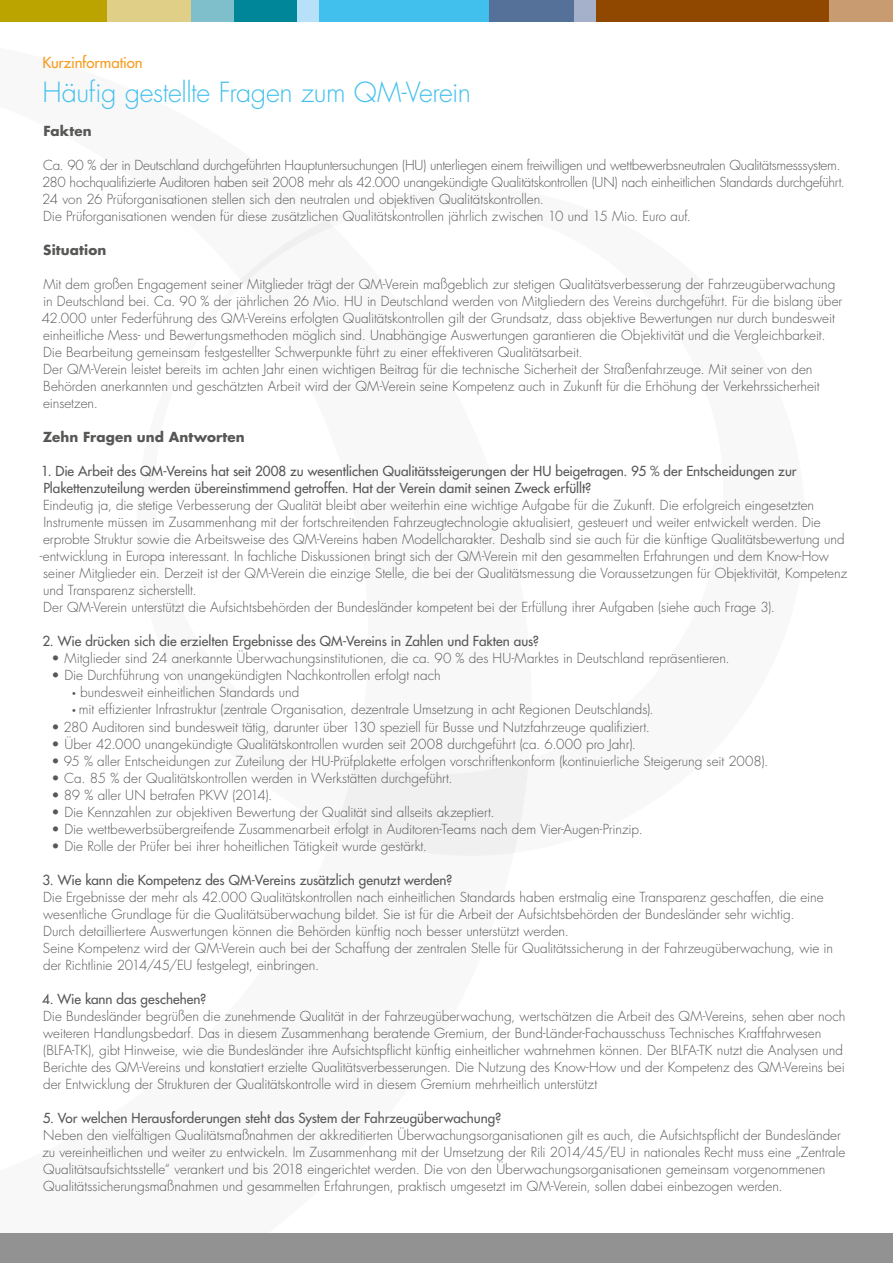
<style>
.page{position:relative;width:893px;height:1263px;background:#fff}
.page>*{position:absolute;margin:0;border:0;box-sizing:border-box;transform-origin:0 0}
.t1{font:300 27px "Futura Std";letter-spacing:-.015em;color:#42c0ed}
.t2{font:500 15px "Futura Std";letter-spacing:-.005em;color:#f59e24}
.t3{font:300 13.5px/17px "Futura Std";letter-spacing:-.005em;color:#575756}
.t4{font:500 13.5px/17px "Futura Std";color:#575756}
.t5{font:700 13.5px "Futura Std";letter-spacing:.01em;color:#575756}
.s1{font-stretch:condensed}
.s2{font-family:"Myriad Pro";font-weight:400}
</style>
<div class="page">
<svg style="left:241px;top:220px;width:288px;height:636px"></svg>
<div style="left:0;top:1233px;width:893px;height:30px;background:#929292"></div>
<div style="left:106px;top:0;width:85px;height:21px;background:#e0cf87"></div>
<div style="left:489px;top:0;width:106px;height:21px;background:#557199"></div>
<div style="left:595px;top:0;width:234px;height:21px;background:#904800"></div>
<div style="left:829px;top:0;width:64px;height:21px;background:#c99b70"></div>
<div style="left:234px;top:0;width:85px;height:21px;background:#008699"></div>
<div style="left:191px;top:0;width:43px;height:21px;background:#7ebfcb"></div>
<div style="left:298px;top:0;width:191px;height:21px;background:#42c0ed"></div>
<div style="left:298px;top:0;width:21px;height:21px;background:#b6e1f8"></div>
<div style="left:574px;top:0;width:21px;height:21px;background:#a5b1cb"></div>
<div style="left:0;top:0;width:106px;height:21px;background:#bba300"></div>
<p class="t2" style="left:43px;top:53px;width:102px">Kurzinformation</p>
<h1 class="t1" style="left:43px;top:76px;width:430px">Häufig gestellte Fragen zum QM-Verein</h1>
<p class="t5" style="left:43px;top:122px;width:50px">Fakten</p>
<p class="t3" style="left:42px;top:157px;width:804px">Ca. 90 % der in Deutschland durchgeführten Hauptuntersuchungen (HU) unterliegen einem freiwilligen und wettbewerbsneutralen Qualitätsmesssystem.<br>280 hochqualifizierte Auditoren haben seit 2008 mehr als 42.000 unangekündigte Qualitätskontrollen (UN) nach einheitlichen Standards durchgeführt.<br>24 von 26 Prüforganisationen stellen sich den neutralen und objektiven Qualitätskontrollen.<br>Die Prüforganisationen wenden für diese zusätzlichen Qualitätskontrollen jährlich zwischen 10 und 15 Mio. Euro auf.</p>
<p class="t5" style="left:43px;top:241px;width:65px">Situation</p>
<p class="t3" style="left:42px;top:276px;width:802px">Mit dem großen Engagement seiner Mitglieder trägt der QM-Verein maßgeblich zur stetigen Qualitätsverbesserung der Fahrzeugüberwachung in Deutschland bei. Ca. 90 % der jährlichen 26 Mio. HU in Deutschland werden von Mitgliedern des Vereins durchgeführt. Für die bislang über 42.000 unter Federführung des QM-Vereins erfolgten Qualitätskontrollen gilt der Grundsatz, dass objektive Bewertungen nur durch bundesweit einheitliche Mess- und Bewertungsmethoden möglich sind. Unabhängige Auswertungen garantieren die Objektivität und die Vergleichbarkeit.<br>Die Bearbeitung gemeinsam festgestellter Schwerpunkte führt zu einer effektiveren Qualitätsarbeit.<br>Der QM-Verein leistet bereits im achten Jahr einen wichtigen Beitrag für die technische Sicherheit der Straßenfahrzeuge. Mit seiner von den Behörden anerkannten und geschätzten Arbeit wird der QM-Verein seine Kompetenz auch in Zukunft für die Erhöhung der Verkehrssicherheit einsetzen.</p>
<p class="t5" style="left:43px;top:428px;width:204px">Zehn Fragen und Antworten</p>
<p class="t4" style="left:41px;top:463px;width:757px">1. Die Arbeit des QM-Vereins hat seit 2008 zu wesentlichen Qualitätssteigerungen der HU beigetragen. 95 % der Entscheidungen zur<br>Plakettenzuteilung werden übereinstimmend getroffen. Hat der Verein damit seinen Zweck erfüllt?</p>
<p class="t3" style="left:40px;top:497px;width:809px">Eindeutig ja, die stetige Verbesserung der Qualität bleibt aber weiterhin eine wichtige Aufgabe für die Zukunft. Die erfolgreich eingesetzten Instrumente müssen im Zusammenhang mit der fortschreitenden Fahrzeugtechnologie aktualisiert, gesteuert und weiter entwickelt werden. Die erprobte Struktur sowie die Arbeitsweise des QM-Vereins haben Modellcharakter. Deshalb sind sie auch für die künftige Qualitätsbewertung und -entwicklung in Europa interessant. In fachliche Diskussionen bringt sich der QM-Verein mit den gesammelten Erfahrungen und dem Know-How seiner Mitglieder ein. Derzeit ist der QM-Verein die einzige Stelle, die bei der Qualitätsmessung die Voraussetzungen für Objektivität, Kompetenz und Transparenz sicherstellt.<br>Der QM-Verein unterstützt die Aufsichtsbehörden der Bundesländer kompetent bei der Erfüllung ihrer Aufgaben (siehe auch Frage 3).</p>
<p class="t4" style="left:42px;top:633px;width:498px">2. Wie drücken sich die erzielten Ergebnisse des QM-Vereins in Zahlen und Fakten aus?</p>
<p class="t3" style="left:53px;top:650px;width:679px"><span class="s1">•</span> Mitglieder sind 24 anerkannte Überwachungsinstitutionen, die ca. 90 % des HU-Marktes in Deutschland repräsentieren.</p>
<p class="t3" style="left:53px;top:667px;width:390px"><span class="s1">•</span> Die Durchführung von unangekündigten Nachkontrollen erfolgt nach</p>
<p class="t3" style="left:72px;top:684px;width:229px"><span class="s2">•</span> bundesweit einheitlichen Standards und</p>
<p class="t3" style="left:72px;top:701px;width:583px"><span class="s2">•</span> mit effizienter Infrastruktur (zentrale Organisation, dezentrale Umsetzung in acht Regionen Deutschlands).</p>
<p class="t3" style="left:53px;top:718px;width:599px"><span class="s1">•</span> 280 Auditoren sind bundesweit tätig, darunter über 130 speziell für Busse und Nutzfahrzeuge qualifiziert.</p>
<p class="t3" style="left:53px;top:735px;width:585px"><span class="s1">•</span> Über 42.000 unangekündigte Qualitätskontrollen wurden seit 2008 durchgeführt (ca. 6.000 pro Jahr).</p>
<p class="t3" style="left:53px;top:752px;width:717px"><span class="s1">•</span> 95 % aller Entscheidungen zur Zuteilung der HU-Prüfplakette erfolgen vorschriftenkonform (kontinuierliche Steigerung seit 2008).</p>
<p class="t3" style="left:53px;top:769px;width:402px"><span class="s1">•</span> Ca. 85 % der Qualitätskontrollen werden in Werkstätten durchgeführt.</p>
<p class="t3" style="left:53px;top:786px;width:221px"><span class="s1">•</span> 89 % aller UN betrafen PKW (2014).</p>
<p class="t3" style="left:53px;top:803px;width:443px"><span class="s1">•</span> Die Kennzahlen zur objektiven Bewertung der Qualität sind allseits akzeptiert.</p>
<p class="t3" style="left:53px;top:820px;width:592px"><span class="s1">•</span> Die wettbewerbsübergreifende Zusammenarbeit erfolgt in Auditoren-Teams nach dem Vier-Augen-Prinzip.</p>
<p class="t3" style="left:53px;top:837px;width:376px"><span class="s1">•</span> Die Rolle der Prüfer bei ihrer hoheitlichen Tätigkeit wurde gestärkt.</p>
<p class="t4" style="left:43px;top:871px;width:411px">3. Wie kann die Kompetenz des QM-Vereins zusätzlich genutzt werden?</p>
<p class="t3" style="left:43px;top:889px;width:792px">Die Ergebnisse der mehr als 42.000 Qualitätskontrollen nach einheitlichen Standards haben erstmalig eine Transparenz geschaffen, die eine wesentliche Grundlage für die Qualitätsüberwachung bildet. Sie ist für die Arbeit der Aufsichtsbehörden der Bundesländer sehr wichtig.<br>Durch detailliertere Auswertungen können die Behörden künftig noch besser unterstützt werden.<br>Seine Kompetenz wird der QM-Verein auch bei der Schaffung der zentralen Stelle für Qualitätssicherung in der Fahrzeugüberwachung, wie in der Richtlinie 2014/45/EU festgelegt, einbringen.</p>
<p class="t4" style="left:42px;top:990px;width:166px">4. Wie kann das geschehen?</p>
<p class="t3" style="left:43px;top:1008px;width:804px">Die Bundesländer begrüßen die zunehmende Qualität in der Fahrzeugüberwachung, wertschätzen die Arbeit des QM-Vereins, sehen aber noch weiteren Handlungsbedarf. Das in diesem Zusammenhang beratende Gremium, der Bund-Länder-Fachausschuss Technisches Kraftfahrwesen (BLFA-TK), gibt Hinweise, wie die Bundesländer ihre Aufsichtspflicht künftig einheitlicher wahrnehmen können. Der BLFA-TK nutzt die Analysen und Berichte des QM-Vereins und konstatiert erzielte Qualitätsverbesserungen. Die Nutzung des Know-How und der Kompetenz des QM-Vereins bei der Entwicklung der Strukturen der Qualitätskontrolle wird in diesem Gremium mehrheitlich unterstützt</p>
<p class="t4" style="left:43px;top:1109px;width:460px">5. Vor welchen Herausforderungen steht das System der Fahrzeugüberwachung?</p>
<p class="t3" style="left:42px;top:1127px;width:804px">Neben den vielfältigen Qualitätsmaßnahmen der akkreditierten Überwachungsorganisationen gilt es auch, die Aufsichtspflicht der Bundesländer zu vereinheitlichen und weiter zu entwickeln. Im Zusammenhang mit der Umsetzung der Rili 2014/45/EU in nationales Recht muss eine „Zentrale Qualitätsaufsichtsstelle“ verankert und bis 2018 eingerichtet werden. Die von den Überwachungsorganisationen gemeinsam vorgenommenen Qualitätssicherungsmaßnahmen und gesammelten Erfahrungen, praktisch umgesetzt im QM-Verein, sollen dabei einbezogen werden.</p>
</div>
